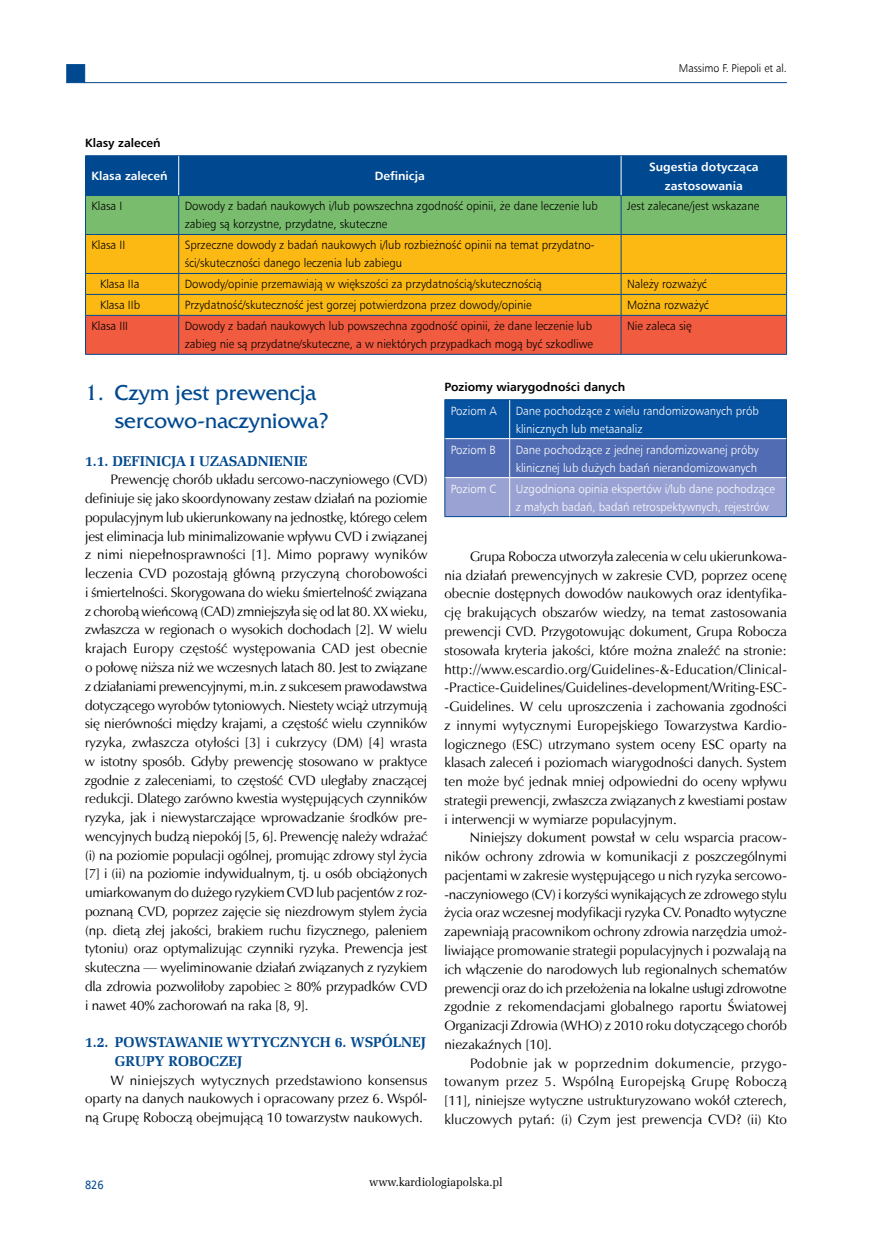
<style>
.page{position:relative;width:872px;height:1234px;background:#fff}
.page>*{position:absolute;margin:0;border:0;box-sizing:border-box;transform-origin:0 0}
.t1{font:22.5px/28.5px "France";color:#004990}
.t2{font:700 14.25px/18.8px "Zapf Ellipt EU";color:#004990}
.t3{font:13.65px/18.8px "Zapf Humnst EU";color:#000;text-align:justify}
.t4{font:12px/18px "Humnst 777 Lt EU";color:#000;scale:.95 1}
.t5{font:12px/18px "Humnst 777 Lt EU";color:#fff;scale:.95 1}
.t6{font:700 12px/18.8px "Humnst 777 EU";color:#fff;text-align:center}
.t7{font:700 12px "Humnst 777 EU";color:#000}
.t8{font:12px "Zapf Ellipt EU";color:#000;scale:.95 1}
.t9{font:12px "Humnst 777 EU";color:#004990;scale:.9 1}
.t10{font:11.25px "Humnst 777 Lt EU";color:#000;scale:.95 1}
</style>
<div class="page">
<hr style="left:85px;top:82px;width:702px;height:1px;background:#004990">
<div style="left:66px;top:64px;width:19px;height:19px;background:#004990;border:1px solid #004990"></div>
<svg style="left:86px;top:156px;width:700px;height:78px;background:#3c817f"></svg>
<div style="left:86px;top:235px;width:700px;height:38px;background:#fdb913"></div>
<hr style="left:178px;top:196px;width:1px;height:38px;background:#004990">
<hr style="left:620px;top:196px;width:1px;height:38px;background:#004990">
<hr style="left:178px;top:235px;width:1px;height:38px;background:#004990">
<hr style="left:620px;top:235px;width:1px;height:38px;background:#004990">
<hr style="left:85px;top:273px;width:94px;height:1px;background:#004990">
<hr style="left:179px;top:273px;width:442px;height:1px;background:#004990">
<hr style="left:621px;top:273px;width:166px;height:1px;background:#004990">
<hr style="left:85px;top:234px;width:94px;height:1px;background:#004990">
<hr style="left:179px;top:234px;width:442px;height:1px;background:#004990">
<hr style="left:621px;top:234px;width:166px;height:1px;background:#004990">
<hr style="left:85px;top:196px;width:1px;height:38px;background:#004990">
<hr style="left:786px;top:196px;width:1px;height:38px;background:#004990">
<hr style="left:85px;top:235px;width:1px;height:38px;background:#004990">
<hr style="left:786px;top:235px;width:1px;height:38px;background:#004990">
<svg style="left:85px;top:274px;width:702px;height:80px;background:#ef892c"></svg>
<hr style="left:85px;top:316px;width:1px;height:38px;background:#004990">
<hr style="left:786px;top:316px;width:1px;height:38px;background:#004990">
<hr style="left:85px;top:354px;width:94px;height:1px;background:#004990">
<hr style="left:179px;top:354px;width:442px;height:1px;background:#004990">
<hr style="left:621px;top:354px;width:166px;height:1px;background:#004990">
<hr style="left:85px;top:155px;width:94px;height:1px;background:#004990">
<hr style="left:85px;top:156px;width:1px;height:39px;background:#004990">
<hr style="left:179px;top:155px;width:442px;height:1px;background:#004990">
<hr style="left:621px;top:155px;width:166px;height:1px;background:#004990">
<hr style="left:786px;top:156px;width:1px;height:39px;background:#004990">
<hr style="left:85px;top:195px;width:94px;height:1px;background:#004990">
<hr style="left:179px;top:195px;width:442px;height:1px;background:#004990">
<hr style="left:621px;top:195px;width:166px;height:1px;background:#004990">
<hr style="left:178px;top:156px;width:1px;height:39px;background:#fff">
<hr style="left:620px;top:156px;width:1px;height:39px;background:#fff">
<svg style="left:445px;top:400px;width:341px;height:116px;background:#5075b7"></svg>
<hr style="left:444px;top:399px;width:65px;height:1px;background:#004990">
<hr style="left:444px;top:400px;width:1px;height:38px;background:#004990">
<hr style="left:509px;top:399px;width:278px;height:1px;background:#004990">
<hr style="left:786px;top:400px;width:1px;height:38px;background:#004990">
<hr style="left:444px;top:438px;width:1px;height:39px;background:#004990">
<hr style="left:786px;top:438px;width:1px;height:39px;background:#004990">
<hr style="left:444px;top:477px;width:1px;height:39px;background:#004990">
<hr style="left:786px;top:477px;width:1px;height:39px;background:#004990">
<hr style="left:444px;top:516px;width:65px;height:1px;background:#004990">
<hr style="left:509px;top:516px;width:278px;height:1px;background:#004990">
<hr style="left:509px;top:400px;width:1px;height:38px;background:#fff">
<hr style="left:445px;top:438px;width:64px;height:1px;background:#fff">
<hr style="left:509px;top:438px;width:277px;height:1px;background:#fff">
<hr style="left:509px;top:439px;width:1px;height:38px;background:#fff">
<hr style="left:445px;top:477px;width:64px;height:1px;background:#fff">
<hr style="left:509px;top:477px;width:277px;height:1px;background:#fff">
<hr style="left:509px;top:478px;width:1px;height:38px;background:#fff">
<p class="t10" style="left:679px;top:61px;width:115px">Massimo F. Piepoli et al.</p>
<p class="t7" style="left:85px;top:135px;width:77px">Klasy zaleceń</p>
<p class="t6" style="left:92px;top:166px;width:77px">Klasa zaleceń</p>
<p class="t6" style="left:375px;top:166px;width:52px">Definicja</p>
<p class="t6" style="left:649px;top:157px;width:111px">Sugestia dotycząca zastosowania</p>
<p class="t4" style="left:91px;top:197px;width:34px">Klasa I</p>
<p class="t4" style="left:185px;top:197px;width:436px">Dowody z badań naukowych i/lub powszechna zgodność opinii, że dane leczenie lub zabieg są korzystne, przydatne, skuteczne</p>
<p class="t4" style="left:627px;top:197px;width:140px">Jest zalecane/jest wskazane</p>
<p class="t4" style="left:91px;top:236px;width:37px">Klasa II</p>
<p class="t4" style="left:185px;top:236px;width:433px">Sprzeczne dowody z badań naukowych i/lub rozbieżność opinii na temat przydatno&shy;ści/skuteczności danego leczenia lub zabiegu</p>
<p class="t4" style="left:100px;top:275px;width:43px">Klasa IIa</p>
<p class="t4" style="left:185px;top:275px;width:377px">Dowody/opinie przemawiają w większości za przydatnością/skutecznością</p>
<p class="t4" style="left:627px;top:275px;width:86px">Należy rozważyć</p>
<p class="t4" style="left:100px;top:296px;width:44px">Klasa IIb</p>
<p class="t4" style="left:185px;top:296px;width:367px">Przydatność/skuteczność jest gorzej potwierdzona przez dowody/opinie</p>
<p class="t4" style="left:627px;top:296px;width:88px">Można rozważyć</p>
<p class="t4" style="left:91px;top:317px;width:40px">Klasa III</p>
<p class="t4" style="left:185px;top:317px;width:431px">Dowody z badań naukowych lub powszechna zgodność opinii, że dane leczenie lub zabieg nie są przydatne/skuteczne, a w niektórych przypadkach mogą być szkodliwe</p>
<p class="t4" style="left:627px;top:317px;width:69px">Nie zaleca się</p>
<p class="t7" style="left:444px;top:379px;width:182px">Poziomy wiarygodności danych</p>
<p class="t5" style="left:451px;top:401px;width:50px">Poziom A</p>
<p class="t5" style="left:515px;top:401px;width:257px">Dane pochodzące z wielu randomizowanych prób klinicznych lub metaanaliz</p>
<p class="t5" style="left:451px;top:440px;width:49px">Poziom B</p>
<p class="t5" style="left:515px;top:440px;width:257px">Dane pochodzące z jednej randomizowanej próby klinicznej lub dużych badań nierandomizowanych</p>
<p class="t5" style="left:451px;top:479px;width:49px">Poziom C</p>
<p class="t5" style="left:515px;top:479px;width:274px">Uzgodniona opinia ekspertów i/lub dane pochodzące z małych badań, badań retrospektywnych, rejestrów</p>
<h1 class="t1" style="left:115px;top:378px;width:216px;text-indent:-30px">1. Czym jest prewencja sercowo-naczyniowa?</h1>
<p class="t2" style="left:85px;top:451px;width:224px">1.1. DEFINICJA I UZASADNIENIE</p>
<p class="t3" style="left:85px;top:470px;width:344px;text-indent:26px">Prewencję chorób układu sercowo-naczyniowego (CVD) definiuje się jako skoordynowany zestaw działań na poziomie populacyjnym lub ukierunkowany na jednostkę, którego celem jest eliminacja lub minimalizowanie wpływu CVD i związanej z nimi niepełnosprawności [1]. Mimo poprawy wyników leczenia CVD pozostają główną przyczyną chorobowości i śmiertelności. Skorygowana do wieku śmiertelność związana z chorobą wieńcową (CAD) zmniejszyła się od lat 80. XX wieku, zwłaszcza w regionach o wysokich dochodach [2]. W wielu krajach Europy częstość występowania CAD jest obecnie o połowę niższa niż we wczesnych latach 80. Jest to związane z działaniami prewencyjnymi, m.in. z sukcesem prawodawstwa dotyczącego wyrobów tytoniowych. Niestety wciąż utrzymują się nierówności między krajami, a częstość wielu czynników ryzyka, zwłaszcza otyłości [3] i cukrzycy (DM) [4] wrasta w istotny sposób. Gdyby prewencję stosowano w praktyce zgodnie z zaleceniami, to częstość CVD uległaby znaczącej redukcji. Dlatego zarówno kwestia występujących czynników ryzyka, jak i niewystarczające wprowadzanie środków pre&shy;wencyjnych budzą niepokój [5, 6]. Prewencję należy wdrażać (i) na poziomie populacji ogólnej, promując zdrowy styl życia [7] i (ii) na poziomie indywidualnym, tj. u osób obciążonych umiarkowanym do dużego ryzykiem CVD lub pacjentów z roz&shy;poznaną CVD, poprzez zajęcie się niezdrowym stylem życia (np. dietą złej jakości, brakiem ruchu fizycznego, paleniem tytoniu) oraz optymalizując czynniki ryzyka. Prewencja jest skuteczna — wyeliminowanie działań związanych z ryzykiem dla zdrowia pozwoliłoby zapobiec ≥ 80% przypadków CVD i nawet 40% zachorowań na raka [8, 9].</p>
<p class="t2" style="left:115px;top:1033px;width:313px;text-indent:-30px">1.2. POWSTAWANIE WYTYCZNYCH 6. WSPÓLNEJ<br>GRUPY ROBOCZEJ</p>
<p class="t3" style="left:85px;top:1070px;width:344px;text-indent:26px">W niniejszych wytycznych przedstawiono konsensus oparty na danych naukowych i opracowany przez 6. Wspól&shy;ną Grupę Roboczą obejmującą 10 towarzystw naukowych.</p>
<p class="t3" style="left:444px;top:546px;width:344px;text-indent:26px">Grupa Robocza utworzyła zalecenia w celu ukierunkowa&shy;nia działań prewencyjnych w zakresie CVD, poprzez ocenę obecnie dostępnych dowodów naukowych oraz identyfika&shy;cję brakujących obszarów wiedzy, na temat zastosowania prewencji CVD. Przygotowując dokument, Grupa Robocza stosowała kryteria jakości, które można znaleźć na stronie: http://www.escardio.org/Guidelines-&amp;-Education/Clinical--Practice-Guidelines/Guidelines-development/Writing-ESC--Guidelines. W celu uproszczenia i zachowania zgodności z innymi wytycznymi Europejskiego Towarzystwa Kardio&shy;logicznego (ESC) utrzymano system oceny ESC oparty na klasach zaleceń i poziomach wiarygodności danych. System ten może być jednak mniej odpowiedni do oceny wpływu strategii prewencji, zwłaszcza związanych z kwestiami postaw i interwencji w wymiarze populacyjnym.</p>
<p class="t3" style="left:444px;top:828px;width:344px;text-indent:25px">Niniejszy dokument powstał w celu wsparcia pracow&shy;ników ochrony zdrowia w komunikacji z poszczególnymi pacjentami w zakresie występującego u nich ryzyka sercowo--naczyniowego (CV) i korzyści wynikających ze zdrowego stylu życia oraz wczesnej modyfikacji ryzyka CV. Ponadto wytyczne zapewniają pracownikom ochrony zdrowia narzędzia umoż&shy;liwiające promowanie strategii populacyjnych i pozwalają na ich włączenie do narodowych lub regionalnych schematów prewencji oraz do ich przełożenia na lokalne usługi zdrowotne zgodnie z rekomendacjami globalnego raportu Światowej Organizacji Zdrowia (WHO) z 2010 roku dotyczącego chorób niezakaźnych [10].</p>
<p class="t3" style="left:444px;top:1053px;width:344px;text-indent:25px">Podobnie jak w poprzednim dokumencie, przygo&shy;towanym przez 5. Wspólną Europejską Grupę Roboczą [11], niniejsze wytyczne ustrukturyzowano wokół czterech, kluczowych pytań: (i) Czym jest prewencja CVD? (ii) Kto</p>
<p class="t9" style="left:85px;top:1176px;width:22px">826</p>
<p class="t8" style="left:369px;top:1173px;width:142px">www.kardiologiapolska.pl</p>
</div>
